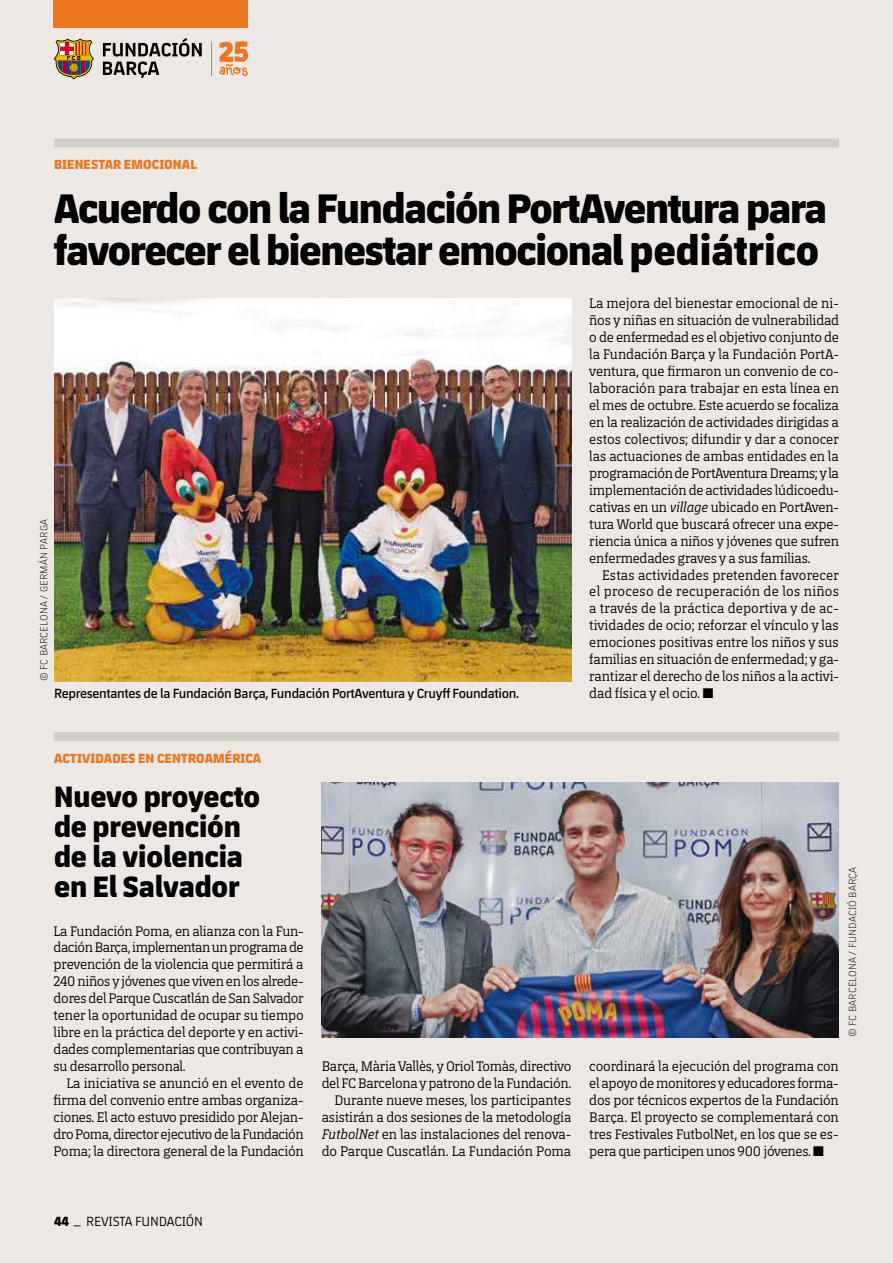
<style>
.page{position:relative;width:893px;height:1263px;background:#ede8e3}
.page>*{position:absolute;margin:0;border:0;box-sizing:border-box;transform-origin:0 0}
.t1{font:800 42px/42px "FCBARCELONA";letter-spacing:-.03em;color:#000}
.t2{font:800 30px/30px "FCBARCELONA";letter-spacing:-.005em;color:#000}
.t3{font:14.1px/17px "FCBARCELONASERIF";letter-spacing:-.015em;color:#000;text-align:justify}
.t4{font:600 13.5px "FCBARCELONA";letter-spacing:-.02em;color:#000}
.t5{font:800 13.5px "FCBARCELONA";letter-spacing:.01em;color:#ec7520}
.t6{font:13.5px "FCBARCELONA";letter-spacing:-.01em;color:#000}
.t7{font:300 10.5px "FCBARCELONA";letter-spacing:.02em;color:#000}
.s1{font-style:italic}
.s2{font-weight:800}
</style>
<div class="page">
<img style="left:322px;top:783px;width:517px;height:254px">
<div style="left:54px;top:732px;width:785px;height:9px;background:#d2cfca"></div>
<img style="left:54px;top:298px;width:517px;height:383px">
<div style="left:54px;top:138px;width:785px;height:9px;background:#d2cfca"></div>
<div style="left:54px;top:0;width:194px;height:28px;background:#ec7520"></div>
<svg style="left:54px;top:39px;width:40px;height:40px"></svg>
<svg style="left:103px;top:38px;width:99px;height:40px"></svg>
<hr style="left:211px;top:42px;width:1px;height:33px;background:#ec7520">
<svg style="left:219px;top:41px;width:29px;height:35px"></svg>
<p class="t5" style="left:54px;top:155px;width:144px">BIENESTAR EMOCIONAL</p>
<h1 class="t1" style="left:54px;top:185px;width:775px">Acuerdo con la Fundación PortAventura para favorecer el bienestar emocional pediátrico</h1>
<p class="t7" style="left:37px;top:681px;width:164px;rotate:-90deg">© FC BARCELONA / GERMÁN PARGA</p>
<p class="t3" style="left:589px;top:294px;width:251px">La mejora del bienestar emocional de ni&shy;ños y niñas en situación de vulnerabilidad o de enfermedad es el objetivo conjunto de la Fundación Barça y la Fundación PortA&shy;ventura, que firmaron un convenio de co&shy;laboración para trabajar en esta línea en el mes de octubre. Este acuerdo se focaliza en la realización de actividades dirigidas a estos colectivos; difundir y dar a conocer las actuaciones de ambas entidades en la programación de PortAventura Dreams; y la implementación de actividades lúdicoedu&shy;cativas en un <span class="s1">village</span> ubicado en PortAven&shy;tura World que buscará ofrecer una expe&shy;riencia única a niños y jóvenes que sufren enfermedades graves y a sus familias.</p>
<p class="t3" style="left:589px;top:565px;width:251px;text-indent:13px">Estas actividades pretenden favorecer el proceso de recuperación de los niños a través de la práctica deportiva y de ac&shy;tividades de ocio; reforzar el vínculo y las emociones positivas entre los niños y sus familias en situación de enfermedad; y ga&shy;rantizar el derecho de los niños a la activi-</p>
<p class="t4" style="left:54px;top:685px;width:466px">Representantes de la Fundación Barça, Fundación PortAventura y Cruyff Foundation.</p>
<p class="t3" style="left:589px;top:684px;width:126px">dad física y el ocio. ■</p>
<p class="t5" style="left:54px;top:748px;width:209px">ACTIVIDADES EN CENTROAMÉRICA</p>
<h2 class="t2" style="left:54px;top:779px;width:208px">Nuevo proyecto de prevención de la violencia en El Salvador</h2>
<p class="t3" style="left:54px;top:921px;width:252px">La Fundación Poma, en alianza con la Fun&shy;dación Barça, implementan un programa de prevención de la violencia que permitirá a 240 niños y jóvenes que viven en los alrede&shy;dores del Parque Cuscatlán de San Salvador tener la oportunidad de ocupar su tiempo libre en la práctica del deporte y en activi&shy;dades complementarias que contribuyan a su desarrollo personal.</p>
<p class="t3" style="left:54px;top:1073px;width:252px;text-indent:13px">La iniciativa se anunció en el evento de firma del convenio entre ambas organiza&shy;ciones. El acto estuvo presidido por Alejan&shy;dro Poma, director ejecutivo de la Fundación Poma; la directora general de la Fundación</p>
<p class="t3" style="left:322px;top:1056px;width:251px;text-align:right">Barça, Mària Vallès, y Oriol Tomàs, directivo del FC Barcelona y patrono de la Fundación.<br>Durante nueve meses, los participantes asistirán a dos sesiones de la metodología <span class="s1">FutbolNet</span> en las instalaciones del renova&shy;do Parque Cuscatlán. La Fundación Poma</p>
<p class="t7" style="left:846px;top:1037px;width:172px;rotate:-90deg">© FC BARCELONA / FUNDACIÓ BARÇA</p>
<p class="t3" style="left:589px;top:1056px;width:251px">coordinará la ejecución del programa con el apoyo de monitores y educadores forma&shy;dos por técnicos expertos de la Fundación Barça. El proyecto se complementará con tres Festivales FutbolNet, en los que se es&shy;pera que participen unos 900 jóvenes. ■</p>
<p class="t6" style="left:54px;top:1212px;width:151px"><span class="s2">44</span> _ REVISTA FUNDACIÓN</p>
</div>
